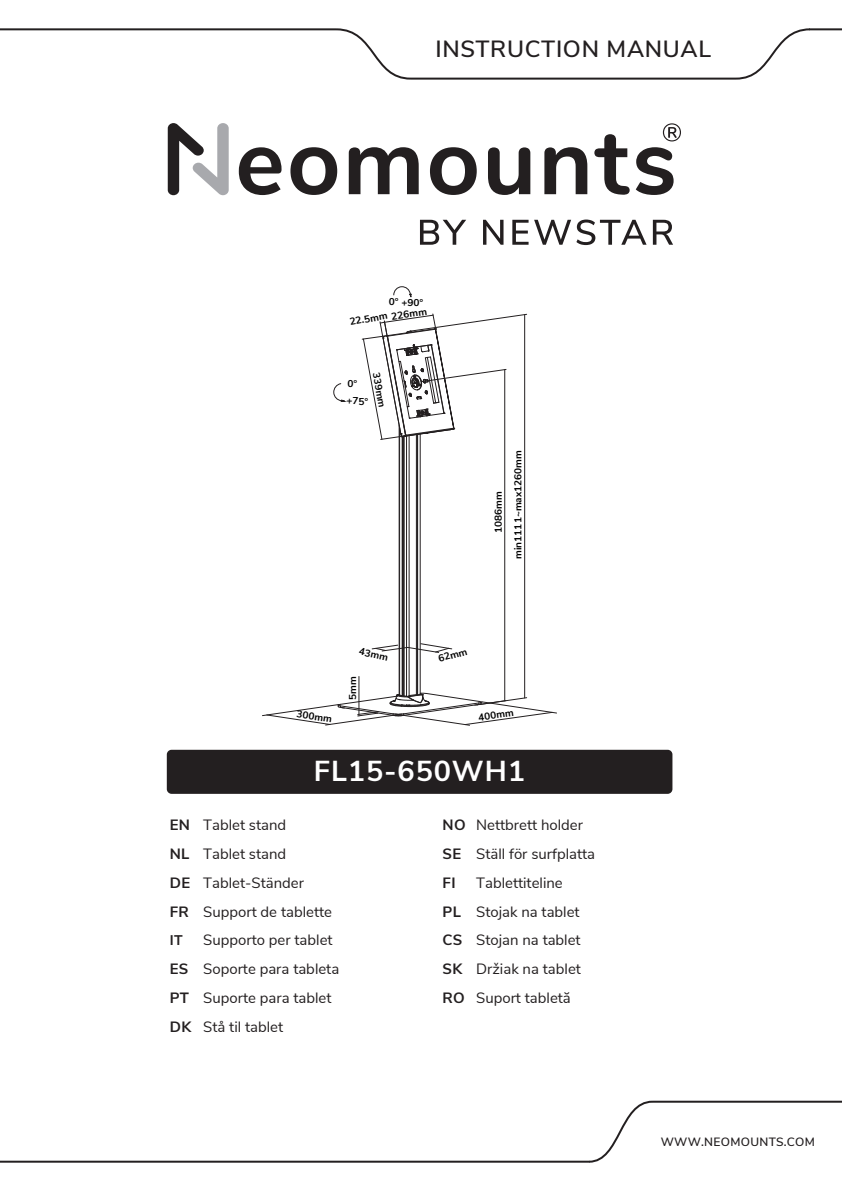
<style>
.page{position:relative;width:842px;height:1191px;background:#fff}
.page>*{position:absolute;margin:0;border:0;box-sizing:border-box;transform-origin:0 0}
.t1{font:700 28.8px "Nunito Sans";letter-spacing:.03em;color:#fff}
.t2{font:600 23.4px "Nunito Sans";letter-spacing:.03em;color:#231f20}
.t3{font:15px/28.8px "Nunito Sans";color:#231f20}
.t4{font:700 15px/28.8px "Nunito Sans";letter-spacing:.03em;color:#231f20}
.t5{font:700 14px "Nunito Sans";color:#231f20}
.t6{font:600 12px "Nunito Sans";letter-spacing:.03em;color:#231f20}
.t7{font:700 10px "Nunito Sans";letter-spacing:.005em;color:#000001}
</style>
<div class="page">
<svg style="left:636px;top:147px;width:38px;height:48px"></svg>
<svg style="left:663px;top:123px;width:18px;height:18px"></svg>
<svg style="left:168px;top:123px;width:61px;height:72px"></svg>
<svg style="left:349px;top:147px;width:70px;height:47px"></svg>
<svg style="left:290px;top:147px;width:47px;height:48px"></svg>
<svg style="left:430px;top:147px;width:47px;height:48px"></svg>
<svg style="left:594px;top:134px;width:36px;height:61px"></svg>
<svg style="left:544px;top:147px;width:43px;height:47px"></svg>
<svg style="left:488px;top:147px;width:42px;height:48px"></svg>
<svg style="left:239px;top:147px;width:43px;height:48px"></svg>
<svg style="left:420px;top:219px;width:253px;height:26px"></svg>
<div style="left:168px;top:750px;width:504px;height:43px;background:#231f20;border-radius:4px"></div>
<div style="left:167px;top:750px;width:505px;height:44px;border:1px solid #231f20;border-radius:4px"></div>
<svg style="left:0;top:1100px;width:842px;height:63px"></svg>
<svg style="left:0;top:28px;width:842px;height:52px"></svg>
<hr style="left:399px;top:428px;width:1px;height:267px;background:#231f20">
<hr style="left:402px;top:436px;width:1px;height:259px;background:#231f20">
<hr style="left:403px;top:436px;width:1px;height:260px;background:#231f20">
<hr style="left:404px;top:436px;width:1px;height:260px;background:#231f20">
<hr style="left:406px;top:436px;width:1px;height:260px;background:#231f20">
<hr style="left:409px;top:435px;width:1px;height:261px;background:#231f20">
<hr style="left:416px;top:434px;width:1px;height:260px;background:#231f20">
<hr style="left:417px;top:434px;width:1px;height:260px;background:#231f20">
<hr style="left:420px;top:434px;width:1px;height:260px;background:#231f20">
<svg style="left:371px;top:643px;width:82px;height:10px"></svg>
<hr style="left:504px;top:370px;width:1px;height:331px;background:#231f20">
<svg style="left:393px;top:286px;width:19px;height:12px"></svg>
<hr style="left:359px;top:676px;width:1px;height:38px;background:#231f20">
<svg style="left:262px;top:692px;width:295px;height:34px"></svg>
<hr style="left:524px;top:315px;width:1px;height:383px;background:#231f20">
<svg style="left:333px;top:313px;width:194px;height:127px"></svg>
<h2 class="t2" style="left:435px;top:32px;width:277px">INSTRUCTION MANUAL</h2>
<p class="t7" style="left:389px;top:295px;width:36px;rotate:1deg">0° +90°</p>
<p class="t7" style="left:390px;top:309px;width:37px;rotate:-8deg">226mm</p>
<p class="t7" style="left:348px;top:315px;width:40px;rotate:-10deg">22.5mm</p>
<p class="t7" style="left:383px;top:371px;width:37px;rotate:80deg">339mm</p>
<p class="t7" style="left:347px;top:393px;width:23px;rotate:1deg">+75°</p>
<p class="t7" style="left:491px;top:533px;width:43px;rotate:-90deg">1086mm</p>
<p class="t7" style="left:511px;top:559px;width:110px;rotate:-90deg">min1111~max1260mm</p>
<p class="t7" style="left:361px;top:643px;width:31px;rotate:12deg">43mm</p>
<p class="t7" style="left:345px;top:700px;width:25px;rotate:-90deg">5mm</p>
<p class="t7" style="left:437px;top:651px;width:31px;rotate:-15deg">62mm</p>
<p class="t7" style="left:298px;top:706px;width:37px;rotate:8deg">300mm</p>
<p class="t7" style="left:477px;top:710px;width:37px;rotate:-8deg">400mm</p>
<h1 class="t1" style="left:314px;top:750px;width:213px">FL15-650WH1</h1>
<p class="t4" style="left:170px;top:809px;width:22px;text-align:justify">EN NL DE FR</p>
<p class="t5" style="left:170px;top:930px;width:14px">IT</p>
<p class="t4" style="left:170px;top:953px;width:23px">ES<br>PT<br>DK</p>
<p class="t3" style="left:203px;top:809px;width:138px">Tablet stand<br>Tablet stand<br>Tablet-Ständer<br>Support de tablette<br>Supporto per tablet<br>Soporte para tableta<br>Suporte para tablet<br>Stå til tablet</p>
<p class="t4" style="left:442px;top:809px;width:25px">NO<br>SE<br>FI<br>PL<br>CS<br>SK<br>RO</p>
<p class="t3" style="left:476px;top:809px;width:121px">Nettbrett holder<br>Ställ för surfplatta<br>Tablettiteline<br>Stojak na tablet<br>Stojan na tablet<br>Držiak na tablet<br>Suport tabletă</p>
<p class="t6" style="left:661px;top:1133px;width:156px">WWW.NEOMOUNTS.COM</p>
</div>
